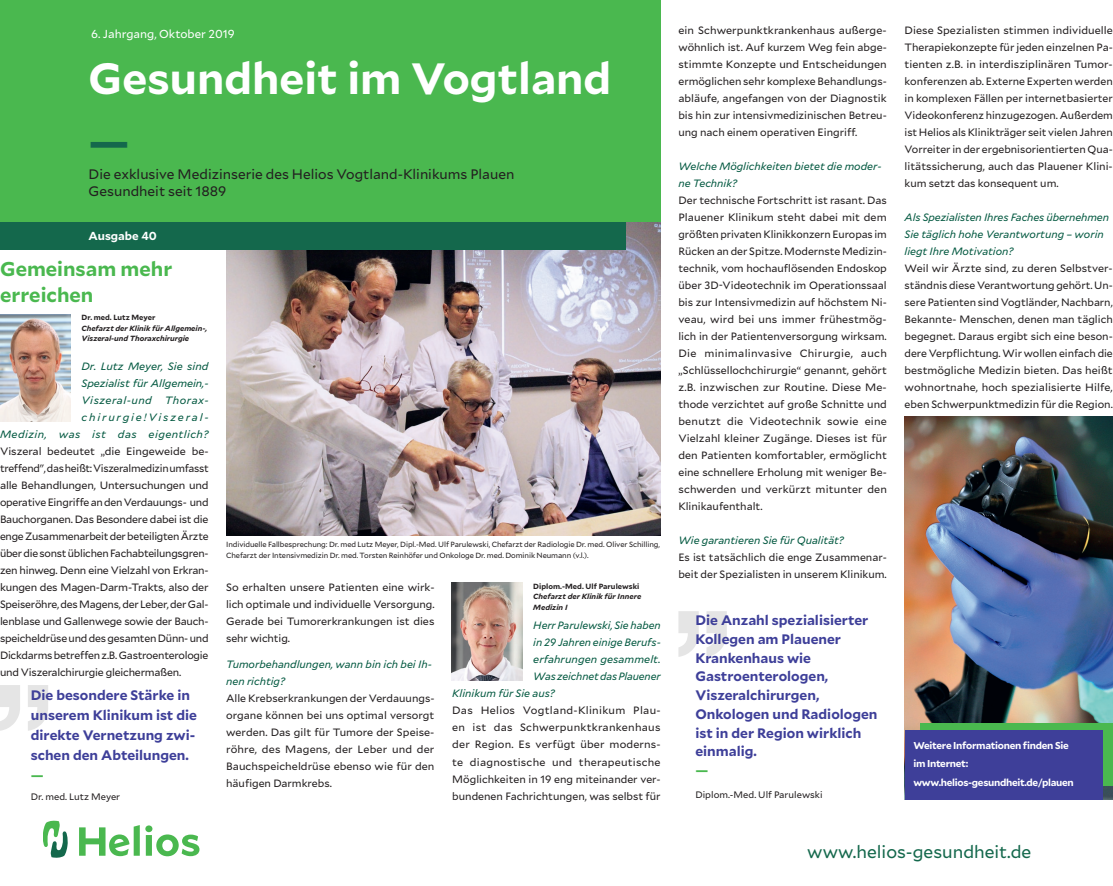
<style>
.page{position:relative;width:1113px;height:886px;background:#fff}
.page>*{position:absolute;margin:0;border:0;box-sizing:border-box;transform-origin:0 0}
.t1{font:700 43.75px "Mallory";color:#fff}
.t2{font:700 43.75px "Mallory";color:#14684c}
.t3{font:700 20px/25.5px "Mallory";color:#4ab84f}
.t4{font:17.5px "Mallory";color:#14684c}
.t5{font:700 13.75px/18.8px "Mallory";color:#3e3f99}
.t6{font:13.75px "Mallory";color:#231f20}
.t7{font:700 13.75px "Mallory";color:#4ab84f}
.t8{font:11.5px "Mallory";color:#fff}
.t9{font:700 11.5px "Mallory";color:#fff}
.t10{font:10.62px/17px "Mallory";color:#231f20;text-align:justify}
.t11{font:italic 10.62px/17px "Mallory";color:#055a42}
.t12{font:italic 10.62px/17px "Mallory";letter-spacing:.04em;color:#055a42;text-align:right}
.t13{font:700 10px/18.8px "Mallory";letter-spacing:-.03em;color:#fff}
.t14{font:9.38px "Mallory";color:#231f20}
.t15{font:7.5px/10.6px "Mallory";letter-spacing:-.01em;color:#231f20}
.t16{font:italic 700 7.5px/10.6px "Mallory";color:#231f20}
.t17{font:700 7.5px "Mallory";letter-spacing:.005em;color:#231f20}
</style>
<div class="page">
<img style="left:226px;top:221px;width:434px;height:315px">
<svg style="left:79px;top:825px;width:120px;height:31px"></svg>
<svg style="left:43px;top:821px;width:25px;height:37px"></svg>
<div style="left:0;top:220px;width:625px;height:30px;background:#14684c"></div>
<div style="left:0;top:0;width:660px;height:221px;background:#4ab84f"></div>
<img style="left:0;top:315px;width:71px;height:106px">
<img style="left:452px;top:583px;width:70px;height:97px">
<svg style="left:0;top:685px;width:48px;height:46px"></svg>
<img style="left:904px;top:417px;width:209px;height:382px">
<div style="left:920px;top:723px;width:192px;height:62px;background:#4ab84f"></div>
<div style="left:904px;top:730px;width:198px;height:69px;background:#3e3f99"></div>
<svg style="left:678px;top:611px;width:49px;height:46px"></svg>
<p class="t8" style="left:91px;top:25px;width:145px">6. Jahrgang, Oktober 2019</p>
<p class="t10" style="left:678px;top:21px;width:210px">ein Schwerpunktkrankenhaus außerge&shy;wöhnlich ist. Auf kurzem Weg fein abge&shy;stimmte Konzepte und Entscheidungen ermöglichen sehr komplexe Behandlungs&shy;abläufe, angefangen von der Diagnostik bis hin zur intensivmedizinischen Betreu&shy;ung nach einem operativen Eingriff.</p>
<p class="t11" style="left:678px;top:157px;width:205px">Welche Möglichkeiten bietet die moder&shy;ne Technik?</p>
<p class="t10" style="left:678px;top:191px;width:210px">Der technische Fortschritt ist rasant. Das Plauener Klinikum steht dabei mit dem größten privaten Klinikkonzern Europas im Rücken an der Spitze. Modernste Medizin&shy;technik, vom hochauflösenden Endoskop über 3D-Videotechnik im Operationssaal bis zur Intensivmedizin auf höchstem Ni&shy;veau, wird bei uns immer frühestmög&shy;lich in der Patientenversorgung wirksam.<br>Die minimalinvasive Chirurgie, auch „Schlüssellochchirurgie“ genannt, gehört z.B. inzwischen zur Routine. Diese Me&shy;thode verzichtet auf große Schnitte und benutzt die Videotechnik sowie eine Vielzahl kleiner Zugänge. Dieses ist für den Patienten komfortabler, ermöglicht eine schnellere Erholung mit weniger Be&shy;schwerden und verkürzt mitunter den Klinikaufenthalt.</p>
<p class="t11" style="left:678px;top:531px;width:167px">Wie garantieren Sie für Qualität?</p>
<p class="t10" style="left:678px;top:548px;width:210px">Es ist tatsächlich die enge Zusammenar&shy;beit der Spezialisten in unserem Klinikum.</p>
<h1 class="t1" style="left:89px;top:45px;width:524px">Gesundheit im Vogtland</h1>
<h1 class="t2" style="left:89px;top:109px;width:43px">—</h1>
<p class="t6" style="left:89px;top:164px;width:427px">Die exklusive Medizinserie des Helios Vogtland-Klinikums Plauen</p>
<p class="t6" style="left:89px;top:181px;width:139px">Gesundheit seit 1889</p>
<p class="t9" style="left:89px;top:227px;width:70px">Ausgabe 40</p>
<h2 class="t3" style="left:0;top:255px;width:174px">Gemeinsam mehr erreichen</h2>
<p class="t17" style="left:81px;top:312px;width:75px">Dr. med. Lutz Meyer</p>
<p class="t16" style="left:81px;top:322px;width:127px">Chefarzt der Klinik für Allgemein-,<br>Viszeral-und Thoraxchirurgie</p>
<p class="t12" style="left:0;top:357px;width:210px">Dr. Lutz Meyer, Sie sind<br>Spezialist für Allgemein,-<br>Viszeral-und Thorax&shy;chirurgie!Viszeral-<br>Medizin, was ist das eigentlich?</p>
<p class="t10" style="left:0;top:442px;width:210px">Viszeral bedeutet „die Eingeweide be&shy;treffend", das heißt: Viszeralmedizin umfasst alle Behandlungen, Untersuchungen und operative Eingriffe an den Verdauungs- und Bauchorganen. Das Besondere dabei ist die enge Zusammenarbeit der beteiligten Ärzte über die sonst üblichen Fachabteilungsgren&shy;zen hinweg. Denn eine Vielzahl von Erkran&shy;kungen des Magen-Darm-Trakts, also der Speiseröhre, des Magens, der Leber, der Gal&shy;lenblase und Gallenwege sowie der Bauch&shy;speicheldrüse und des gesamten Dünn- und Dickdarms betreffen z.B. Gastroenterologie und Viszeralchirurgie gleichermaßen.</p>
<p class="t15" style="left:226px;top:539px;width:435px">Individuelle Fallbesprechung: Dr. med Lutz Meyer, Dipl.-Med. Ulf Parulewski, Chefarzt der Radiologie Dr. med. Oliver Schilling,<br>Chefarzt der Intensivmedizin Dr. med. Torsten Reinhöfer und Onkologe Dr. med. Dominik Neumann (v.l.).</p>
<p class="t17" style="left:533px;top:580px;width:108px">Diplom.-Med. Ulf Parulewski</p>
<p class="t16" style="left:533px;top:591px;width:110px">Chefarzt der Klinik für Innere<br>Medizin I</p>
<p class="t10" style="left:226px;top:578px;width:210px">So erhalten unsere Patienten eine wirk&shy;lich optimale und individuelle Versorgung.<br>Gerade bei Tumorerkrankungen ist dies sehr wichtig.</p>
<p class="t11" style="left:226px;top:655px;width:207px">Tumorbehandlungen, wann bin ich bei Ih&shy;nen richtig?</p>
<p class="t10" style="left:226px;top:689px;width:210px">Alle Krebserkrankungen der Verdauungs&shy;organe können bei uns optimal versorgt werden. Das gilt für Tumore der Speise&shy;röhre, des Magens, der Leber und der Bauchspeicheldrüse ebenso wie für den häufigen Darmkrebs.</p>
<p class="t5" style="left:695px;top:610px;width:184px">Die Anzahl spezialisierter<br>Kollegen am Plauener<br>Krankenhaus wie<br>Gastroenterologen,<br>Viszeralchirurgen,<br>Onkologen und Radiologen ist in der Region wirklich einmalig.</p>
<p class="t7" style="left:695px;top:760px;width:14px">—</p>
<p class="t14" style="left:695px;top:787px;width:129px">Diplom.-Med. Ulf Parulewski</p>
<p class="t11" style="left:533px;top:616px;width:129px">Herr Parulewski, Sie haben</p>
<p class="t11" style="left:533px;top:633px;width:129px">in 29 Jahren einige Berufs-</p>
<p class="t11" style="left:533px;top:650px;width:129px">erfahrungen gesammelt.</p>
<p class="t11" style="left:533px;top:668px;width:129px">Was zeichnet das Plauener</p>
<p class="t11" style="left:452px;top:685px;width:104px">Klinikum für Sie aus?</p>
<p class="t10" style="left:452px;top:702px;width:210px">Das Helios Vogtland-Klinikum Plau&shy;en ist das Schwerpunktkrankenhaus der Region. Es verfügt über moderns&shy;te diagnostische und therapeutische Möglichkeiten in 19 eng miteinander ver&shy;bundenen Fachrichtungen, was selbst für</p>
<p class="t5" style="left:31px;top:684px;width:168px;line-height:20px">Die besondere Stärke in unserem Klinikum ist die direkte Vernetzung zwi&shy;schen den Abteilungen.</p>
<p class="t7" style="left:31px;top:765px;width:14px">—</p>
<p class="t14" style="left:31px;top:790px;width:91px">Dr. med. Lutz Meyer</p>
<p class="t10" style="left:904px;top:21px;width:210px">Diese Spezialisten stimmen individuelle Therapiekonzepte für jeden einzelnen Pa&shy;tienten z.B. in interdisziplinären Tumor&shy;konferenzen ab. Externe Experten werden in komplexen Fällen per internetbasierter Videokonferenz hinzugezogen. Außerdem ist Helios als Klinikträger seit vielen Jahren Vorreiter in der ergebnisorientierten Qua&shy;litätssicherung, auch das Plauener Klini&shy;kum setzt das konsequent um.</p>
<p class="t11" style="left:904px;top:208px;width:206px">Als Spezialisten Ihres Faches übernehmen<br>Sie täglich hohe Verantwortung – worin liegt Ihre Motivation?</p>
<p class="t10" style="left:904px;top:259px;width:210px">Weil wir Ärzte sind, zu deren Selbstver&shy;ständnis diese Verantwortung gehört. Un&shy;sere Patienten sind Vogtländer, Nachbarn, Bekannte- Menschen, denen man täglich begegnet. Daraus ergibt sich eine beson&shy;dere Verpflichtung. Wir wollen einfach die bestmögliche Medizin bieten. Das heißt wohnortnahe, hoch spezialisierte Hilfe, eben Schwerpunktmedizin für die Region.</p>
<p class="t13" style="left:913px;top:735px;width:162px">Weitere Informationen finden Sie im Internet: www.helios-gesundheit.de/plauen</p>
<h3 class="t4" style="left:807px;top:839px;width:225px">www.helios-gesundheit.de</h3>
</div>
